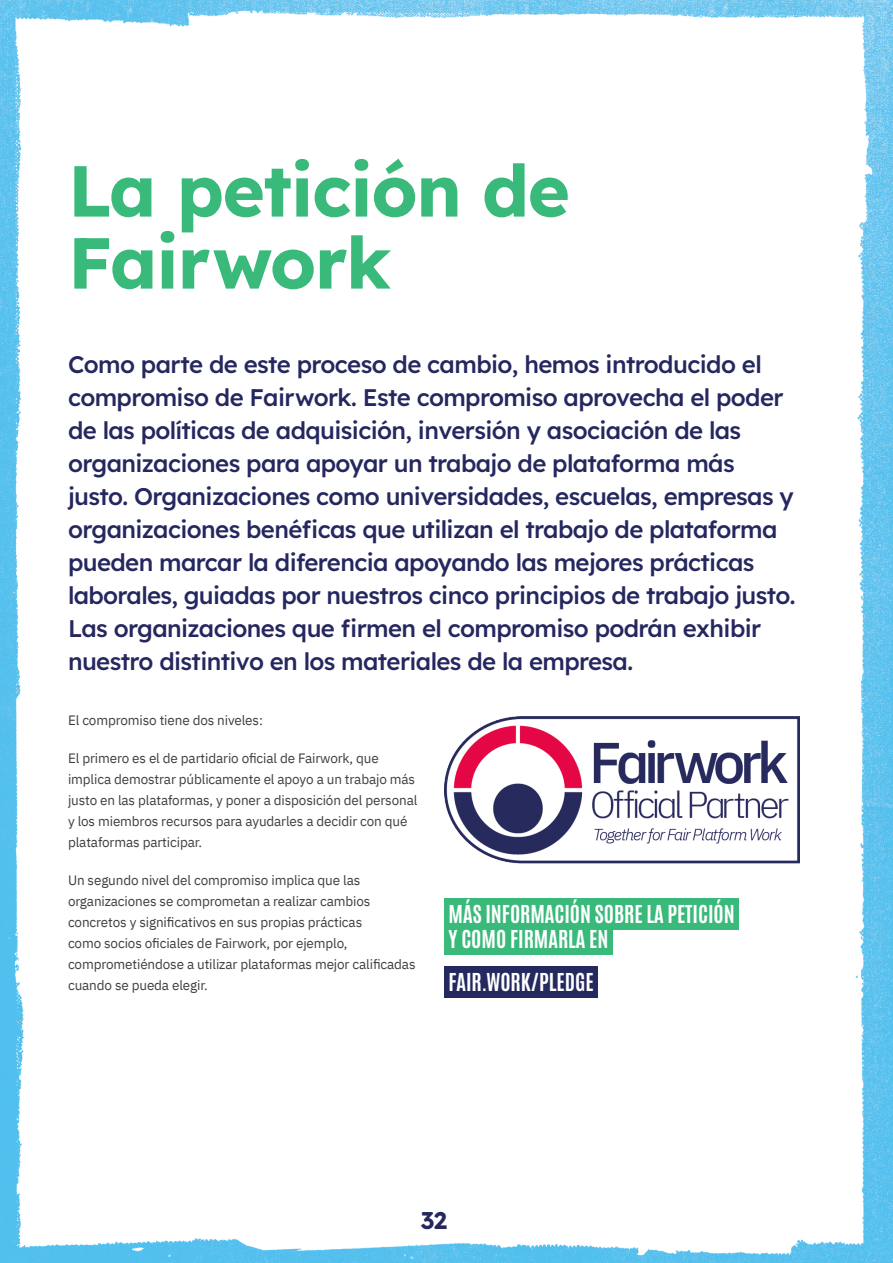
<style>
.page{position:relative;width:893px;height:1263px;background:#fff}
.page>*{position:absolute;margin:0;border:0;box-sizing:border-box;transform-origin:0 0}
.Large_heading{font:700 72px/72px "Lexend";letter-spacing:-.02em;color:#39b97a}
.Standfirst{font:500 24px/33px "Lexend";letter-spacing:-.025em;color:#25275f}
.t1{font:700 24px "Lexend Deca";color:#25275f}
.Pre-heading{font:700 21px "Antonio";color:#fff}
.Body_Text{font:13.5px/21px "IBM Plex Sans";letter-spacing:-.01em;color:#3e3e3f}
</style>
<div class="page">
<img style="left:0;top:0;width:893px;height:1263px">
<img style="left:444px;top:716px;width:355px;height:151px">
<div style="left:444px;top:898px;width:295px;height:32px;background:#39b97a"></div>
<div style="left:444px;top:923px;width:169px;height:32px;background:#39b97a"></div>
<div style="left:444px;top:967px;width:154px;height:31px;background:#242960"></div>
<p class="Large_heading" style="left:68px;top:151px;width:503px">La petición de<br>Fairwork</p>
<p class="Standfirst" style="left:68px;top:346px;width:729px">Como parte de este proceso de cambio, hemos introducido el compromiso de Fairwork. Este compromiso aprovecha el poder de las políticas de adquisición, inversión y asociación de las organizaciones para apoyar un trabajo de plataforma más justo. Organizaciones como universidades, escuelas, empresas y organizaciones benéficas que utilizan el trabajo de plataforma pueden marcar la diferencia apoyando las mejores prácticas laborales, guiadas por nuestros cinco principios de trabajo justo.<br>Las organizaciones que firmen el compromiso podrán exhibir nuestro distintivo en los materiales de la empresa.</p>
<p class="Body_Text" style="left:68px;top:708px;width:196px">El compromiso tiene dos niveles:</p>
<p class="Body_Text" style="left:68px;top:746px;width:351px">El primero es el de partidario oficial de Fairwork, que implica demostrar públicamente el apoyo a un trabajo más justo en las plataformas, y poner a disposición del personal y los miembros recursos para ayudarles a decidir con qué plataformas participar.</p>
<p class="Body_Text" style="left:68px;top:868px;width:349px">Un segundo nivel del compromiso implica que las organizaciones se comprometan a realizar cambios concretos y significativos en sus propias prácticas<br>como socios oficiales de Fairwork, por ejemplo, comprometiéndose a utilizar plataformas mejor calificadas cuando se pueda elegir.</p>
<p class="Pre-heading" style="left:449px;top:899px;width:288px">MÁS INFORMACIÓN SOBRE LA PETICIÓN</p>
<p class="Pre-heading" style="left:449px;top:924px;width:161px">Y COMO FIRMARLA EN</p>
<p class="Pre-heading" style="left:449px;top:967px;width:147px">FAIR.WORK/PLEDGE</p>
<p class="t1" style="left:420px;top:1203px;width:28px">32</p>
</div>
